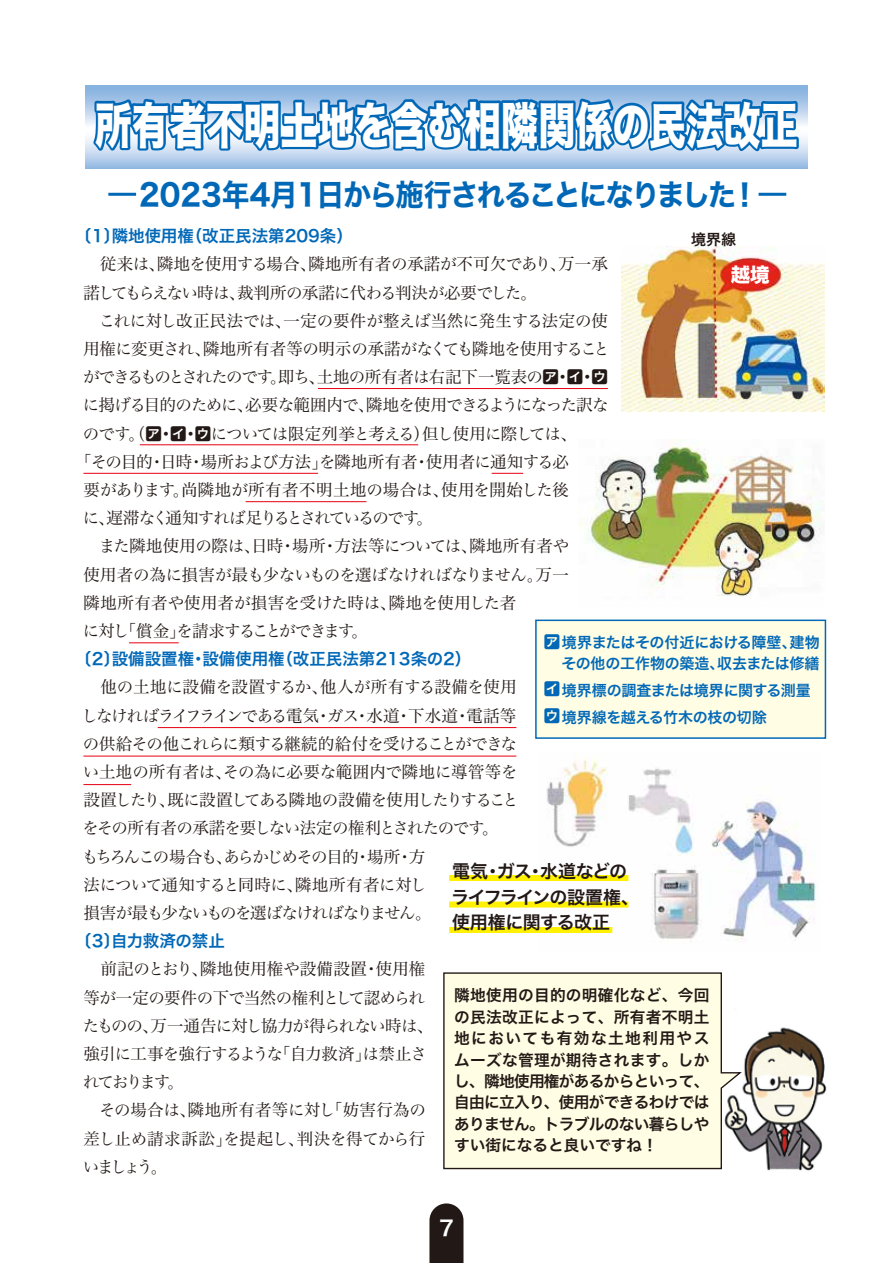
<style>
.page{position:relative;width:893px;height:1263px;background:#fff}
.page>*{position:absolute;margin:0;border:0;box-sizing:border-box;transform-origin:0 0}
.t1{font:49.5px "Hiragino Sans W8";color:#fff;scale:.75 1}
.t2{font:30px "Hiragino Sans W7";letter-spacing:-.045em;color:#0068b7;scale:.93 1}
.t3{font:21px "Hira Kaku Pro W6";color:#fff}
.t4{font:19.5px "Hiragino Sans W8";color:#fff}
.t5{font:18px/25.5px "Hiragino Sans W6";letter-spacing:-.035em;color:#221815}
.t6{font:16.5px/28.2px "Hira Min Pro W3";letter-spacing:-.035em;color:#221815}
.t7{font:16.5px "Hira Min Pro W3";letter-spacing:-.055em;color:#221815}
.t8{font:16.5px "Hiragino Sans W6";color:#0068b7}
.t9{font:16.5px "Hira Min Pro W3";letter-spacing:-.11em;color:#221815}
.t10{font:16.5px "Hira Min Pro W3";color:#221815}
.t11{font:16.5px "Hira Min Pro W3";letter-spacing:-.01em;color:#221815}
.t12{font:16.5px "Hira Min Pro W3";letter-spacing:.005em;color:#221815}
.t13{font:16.5px "Hira Min Pro W3";letter-spacing:-.005em;color:#221815}
.t14{font:16.5px "Hiragino Sans W6";letter-spacing:-.02em;color:#0068b7}
.t15{font:15.6px/21.5px "Hiragino Sans W6";letter-spacing:-.045em;color:#221815;text-align:justify}
.t16{font:15px/27px "Hiragino Sans W6";letter-spacing:-.02em;color:#0068b7}
.t17{font:15px "Hiragino Sans W6";color:#221815}
.s1{font-family:"Hiragino Sans W6"}
.s2{font-size:16.5px}
</style>
<div class="page">
<svg style="left:429px;top:1203px;width:34px;height:60px;background:#332a27"></svg>
<img style="left:539px;top:758px;width:277px;height:184px">
<div style="left:535px;top:619px;width:291px;height:120px;background:#fffde4;border:2px solid #0068b7"></div>
<div style="left:449px;top:875px;width:179px;height:6px;background:#fff100"></div>
<div style="left:449px;top:901px;width:179px;height:6px;background:#fff100"></div>
<div style="left:449px;top:927px;width:163px;height:6px;background:#fff100"></div>
<img style="left:742px;top:1027px;width:85px;height:144px">
<img style="left:621px;top:247px;width:203px;height:165px">
<img style="left:581px;top:440px;width:241px;height:157px">
<hr style="left:108px;top:193px;width:28px;height:3px;background:#0068b7">
<hr style="left:759px;top:193px;width:27px;height:3px;background:#0068b7">
<svg style="left:90px;top:85px;width:711px;height:84px;background:#66a1d4"></svg>
<svg style="left:443px;top:972px;width:299px;height:198px;background:#f8f6df"></svg>
<hr style="left:318px;top:388px;width:290px;height:1px;background:#e60012">
<hr style="left:140px;top:444px;width:278px;height:1px;background:#e60012">
<hr style="left:83px;top:473px;width:235px;height:1px;background:#e60012">
<hr style="left:158px;top:727px;width:358px;height:1px;background:#e60012">
<hr style="left:83px;top:756px;width:433px;height:1px;background:#e60012">
<hr style="left:83px;top:784px;width:48px;height:1px;background:#e60012">
<hr style="left:129px;top:642px;width:50px;height:1px;background:#e60012">
<hr style="left:492px;top:473px;width:31px;height:1px;background:#e60012">
<hr style="left:246px;top:501px;width:120px;height:1px;background:#e60012">
<h1 class="t1" style="left:95px;top:98px;width:939px">所有者不明土地を含む相隣関係の民法改正</h1>
<h2 class="t2" style="left:139px;top:172px;width:668px">2023年4月1日から施行されることになりました！</h2>
<p class="t8" style="left:75px;top:221px;width:279px">〔1〕隣地使用権（改正民法第209条）</p>
<p class="t10" style="left:83px;top:250px;width:526px">　従来は、隣地を使用する場合、隣地所有者の承諾が不可欠であり、万一承</p>
<p class="t6" style="left:83px;top:277px;width:455px">諾してもらえない時は、裁判所の承諾に代わる判決が必要でした。</p>
<p class="t6" style="left:83px;top:305px;width:526px">　これに対し改正民法では、一定の要件が整えば当然に発生する法定の使</p>
<p class="t6" style="left:83px;top:333px;width:528px">用権に変更され、隣地所有者等の明示の承諾がなくても隣地を使用すること</p>
<p class="t6" style="left:83px;top:361px;width:526px">ができるものとされたのです。即ち、土地の所有者は右記下一覧表の<span class="s1">ア・イ・ウ</span></p>
<p class="t7" style="left:83px;top:391px;width:527px">に掲げる目的のために、必要な範囲内で、隣地を使用できるようになった訳な</p>
<p class="t7" style="left:83px;top:419px;width:496px">のです。（<span class="s1">ア・イ・ウ</span>については限定列挙と考える）但し使用に際しては、</p>
<p class="t6" style="left:75px;top:446px;width:495px">「その目的・日時・場所および方法」を隣地所有者・使用者に通知する必</p>
<p class="t12" style="left:83px;top:476px;width:487px">要があります。尚隣地が所有者不明土地の場合は、使用を開始した後</p>
<p class="t9" style="left:83px;top:504px;width:352px">に、遅滞なく通知すれば足りるとされているのです。</p>
<p class="t11" style="left:83px;top:532px;width:487px">　また隣地使用の際は、日時・場所・方法等については、隣地所有者や</p>
<p class="t6" style="left:83px;top:559px;width:487px">使用者の為に損害が最も少ないものを選ばなければなりません。万一</p>
<p class="t13" style="left:83px;top:588px;width:434px">隣地所有者や使用者が損害を受けた時は、隣地を使用した者</p>
<p class="t9" style="left:83px;top:617px;width:287px">に対し「償金」を請求することができます。</p>
<p class="t8" style="left:75px;top:644px;width:398px">〔2〕設備設置権・設備使用権（改正民法第213条の2）</p>
<p class="t6" style="left:82px;top:671px;width:439px">　他の土地に設備を設置するか、他人が所有する設備を使用しなければライフラインである電気・ガス・水道・下水道・電話等の供給その他これらに類する継続的給付を受けることができない土地の所有者は、その為に必要な範囲内で隣地に導管等を設置したり、既に設置してある隣地の設備を使用したりすることをその所有者の承諾を要しない法定の権利とされたのです。<br>もちろんこの場合も、あらかじめその目的・場所・方<br>法について通知すると同時に、隣地所有者に対し<br>損害が最も少ないものを選ばなければなりません。</p>
<p class="t14" style="left:75px;top:926px;width:151px">〔3〕自力救済の禁止</p>
<p class="t6" style="left:83px;top:953px;width:352px">　前記のとおり、隣地使用権や設備設置・使用権等が一定の要件の下で当然の権利として認められたものの、万一通告に対し協力が得られない時は、強引に工事を強行するような「自力救済」は禁止されております。<br>　その場合は、隣地所有者等に対し「妨害行為の差し止め請求訴訟」を提起し、判決を得てから行いましょう。</p>
<p class="t17" style="left:691px;top:225px;width:46px">境界線</p>
<p class="t4" style="left:731px;top:264px;width:40px">越境</p>
<p class="t16" style="left:544px;top:628px;width:277px"><span class="s2">ア</span>境界またはその付近における障壁、建物</p>
<p class="t16" style="left:544px;top:676px;width:268px"><span class="s2">イ</span>境界標の調査または境界に関する測量<span class="s2">ウ</span>境界線を越える竹木の枝の切除</p>
<p class="t16" style="left:562px;top:649px;width:260px">その他の工作物の築造、収去または修繕</p>
<p class="t5" style="left:451px;top:858px;width:189px">電気・ガス・水道などのライフラインの設置権、使用権に関する改正</p>
<p class="t15" style="left:454px;top:984px;width:257px">隣地使用の目的の明確化など、今回の民法改正によって、所有者不明土地においても有効な土地利用やスムーズな管理が期待されます。しかし、隣地使用権があるからといって、自由に立入り、使用ができるわけではありません。トラブルのない暮らしやすい街になると良いですね！</p>
<p class="t3" style="left:439px;top:1209px;width:16px">7</p>
</div>
